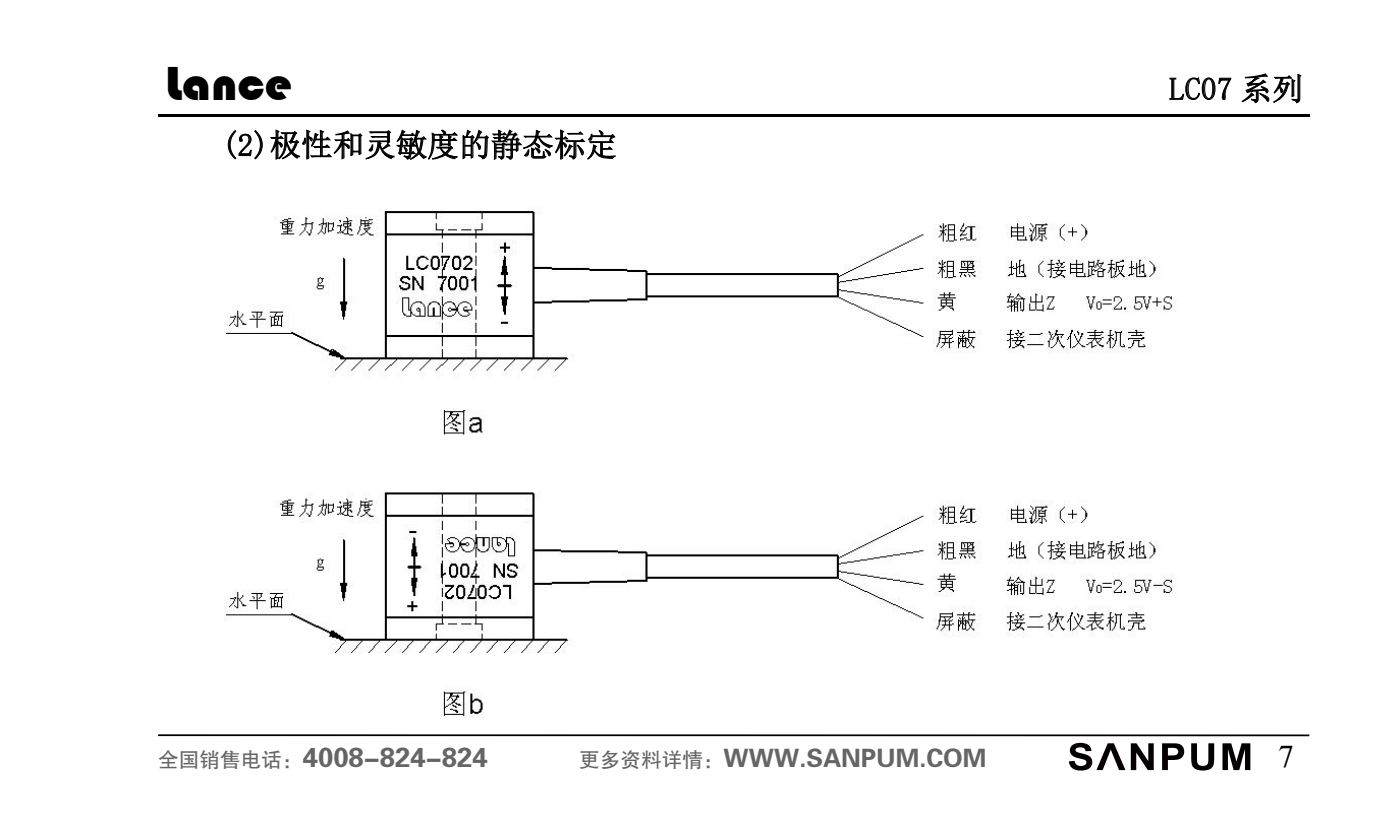
<style>
.page{position:relative;width:1389px;height:814px;background:#fff}
.page>*{position:absolute;margin:0;border:0;box-sizing:border-box;transform-origin:0 0}
.t1{font:49.35px "Bauhaus 93";color:#000}
.t2{font:31.5px "Sim Sun";color:#000}
.t3{font:31.5px "Times New Roman";color:#000}
.t4{font:27.65px "FZDHTK GBK1 0";color:#666565}
.t5{font:25.2px "FZDHTK GBK1 0";color:#666565}
.s1{font-family:"FZHTK GBK1 0";font-size:20.65px}
</style>
<div class="page">
<svg style="left:1169px;top:77px;width:62px;height:23px"></svg>
<svg style="left:1241px;top:73px;width:61px;height:31px"></svg>
<hr style="left:159px;top:115px;width:1150px;height:2px;background:#000">
<hr style="left:158px;top:734px;width:1151px;height:2px;background:#000">
<svg style="left:227px;top:130px;width:36px;height:30px"></svg>
<svg style="left:270px;top:129px;width:346px;height:31px"></svg>
<img style="left:225px;top:209px;width:951px;height:509px">
<svg style="left:1222px;top:743px;width:28px;height:27px"></svg>
<svg style="left:1191px;top:743px;width:23px;height:27px"></svg>
<svg style="left:1162px;top:743px;width:22px;height:27px"></svg>
<svg style="left:1068px;top:742px;width:85px;height:28px"></svg>
<h1 class="t1" style="left:166px;top:55px;width:128px">Lance</h1>
<p class="t2" style="left:1169px;top:73px;width:136px">LC07 系列</p>
<p class="t2" style="left:221px;top:129px;width:397px">(2)极性和灵敏度的静态标定</p>
<p class="t4" style="left:158px;top:742px;width:331px"><span class="s1">全国销售电话：</span>4008-824-824</p>
<p class="t5" style="left:579px;top:744px;width:409px"><span class="s1">更多资料详情：</span>WWW.SANPUM.COM</p>
<p class="t3" style="left:1278px;top:735px;width:17px">7</p>
</div>
